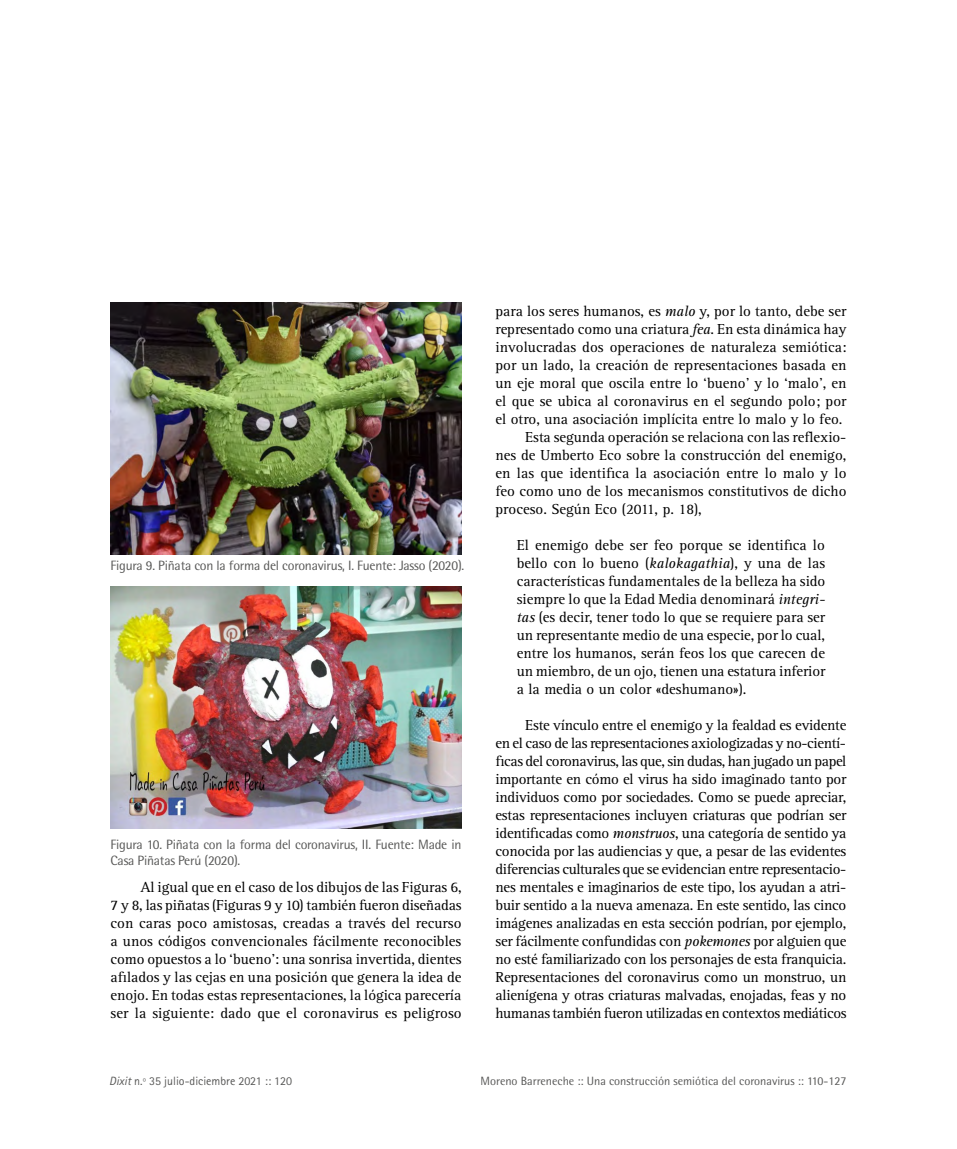
<style>
.page{position:relative;width:957px;height:1149px;background:#fff}
.page>*{position:absolute;margin:0;border:0;box-sizing:border-box;transform-origin:0 0}
.t1{font:15px/18px "Rotis Serif Std";color:#000;text-align:justify}
.t2{font:13.5px/16.5px "Rotis Semi Sans Std";letter-spacing:-.015em;color:#575756}
.t3{font:12px "Rotis Semi Sans Std";color:#575756}
.t4{font:12px "Rotis Sans Serif Std";color:#575756}
.s1{font-style:italic}
</style>
<div class="page">
<img style="left:111px;top:302px;width:350px;height:252px">
<img style="left:111px;top:586px;width:350px;height:242px">
<p class="t2" style="left:111px;top:557px;width:355px">Figura 9. Piñata con la forma del coronavirus, I. Fuente: Jasso (2020).</p>
<p class="t2" style="left:111px;top:835px;width:352px">Figura 10. Piñata con la forma del coronavirus, II. Fuente: Made in<br>Casa Piñatas Perú (2020).</p>
<p class="t1" style="left:111px;top:878px;width:353px;text-indent:30px">Al igual que en el caso de los dibujos de las Figuras 6, 7 y 8, las piñatas (Figuras 9 y 10) también fueron diseñadas con caras poco amistosas, creadas a través del recurso a unos códigos convencionales fácilmente reconocibles como opuestos a lo ‘bueno’: una sonrisa invertida, dientes afilados y las cejas en una posición que genera la idea de enojo. En todas estas representaciones, la lógica parecería ser la siguiente: dado que el coronavirus es peligroso</p>
<p class="t1" style="left:495px;top:302px;width:352px">para los seres humanos, es <span class="s1">malo</span> y, por lo tanto, debe ser</p>
<p class="t1" style="left:495px;top:320px;width:352px">representado como una criatura <span class="s1">fea</span>. En esta dinámica hay</p>
<p class="t1" style="left:495px;top:338px;width:352px">involucradas dos operaciones de naturaleza semiótica:</p>
<p class="t1" style="left:495px;top:356px;width:352px">por un lado, la creación de representaciones basada en</p>
<p class="t1" style="left:495px;top:374px;width:352px">un eje moral que oscila entre lo ‘bueno’ y lo ‘malo’, en</p>
<p class="t1" style="left:495px;top:392px;width:352px">el que se ubica al coronavirus en el segundo polo; por</p>
<p class="t1" style="left:495px;top:410px;width:348px">el otro, una asociación implícita entre lo malo y lo feo.</p>
<p class="t1" style="left:525px;top:428px;width:322px">Esta segunda operación se relaciona con las reflexio-</p>
<p class="t1" style="left:495px;top:446px;width:352px">nes de Umberto Eco sobre la construcción del enemigo,</p>
<p class="t1" style="left:495px;top:464px;width:353px">en las que identifica la asociación entre lo malo y lo</p>
<p class="t1" style="left:495px;top:482px;width:352px">feo como uno de los mecanismos constitutivos de dicho</p>
<p class="t1" style="left:495px;top:500px;width:208px">proceso. Según Eco (2011, p. 18),</p>
<p class="t1" style="left:517px;top:536px;width:310px">El enemigo debe ser feo porque se identifica lo bello con lo bueno (<span class="s1">kalokagathia</span>), y una de las características fundamentales de la belleza ha sido siempre lo que la Edad Media denominará <span class="s1">integri&shy;tas</span> (es decir, tener todo lo que se requiere para ser un representante medio de una especie, por lo cual, entre los humanos, serán feos los que carecen de un miembro, de un ojo, tienen una estatura inferior a la media o un color «deshumano»).</p>
<p class="t1" style="left:495px;top:716px;width:353px;text-indent:30px">Este vínculo entre el enemigo y la fealdad es evidente en el caso de las representaciones axiologizadas y no-cientí&shy;ficas del coronavirus, las que, sin dudas, han jugado un papel importante en cómo el virus ha sido imaginado tanto por individuos como por sociedades. Como se puede apreciar, estas representaciones incluyen criaturas que podrían ser identificadas como <span class="s1">monstruos</span>, una categoría de sentido ya conocida por las audiencias y que, a pesar de las evidentes diferencias culturales que se evidencian entre representacio&shy;nes mentales e imaginarios de este tipo, los ayudan a atri&shy;buir sentido a la nueva amenaza. En este sentido, las cinco imágenes analizadas en esta sección podrían, por ejemplo, ser fácilmente confundidas con <span class="s1">pokemones</span> por alguien que no esté familiarizado con los personajes de esta franquicia.<br>Representaciones del coronavirus como un monstruo, un alienígena y otras criaturas malvadas, enojadas, feas y no humanas también fueron utilizadas en contextos mediáticos</p>
<p class="t4" style="left:109px;top:1073px;width:185px"><span class="s1">Dixit</span> n.º 35 julio-diciembre 2021 :: 120</p>
<p class="t3" style="left:480px;top:1073px;width:367px">Moreno Barreneche :: Una construcción semiótica del coronavirus :: 110-127</p>
</div>
